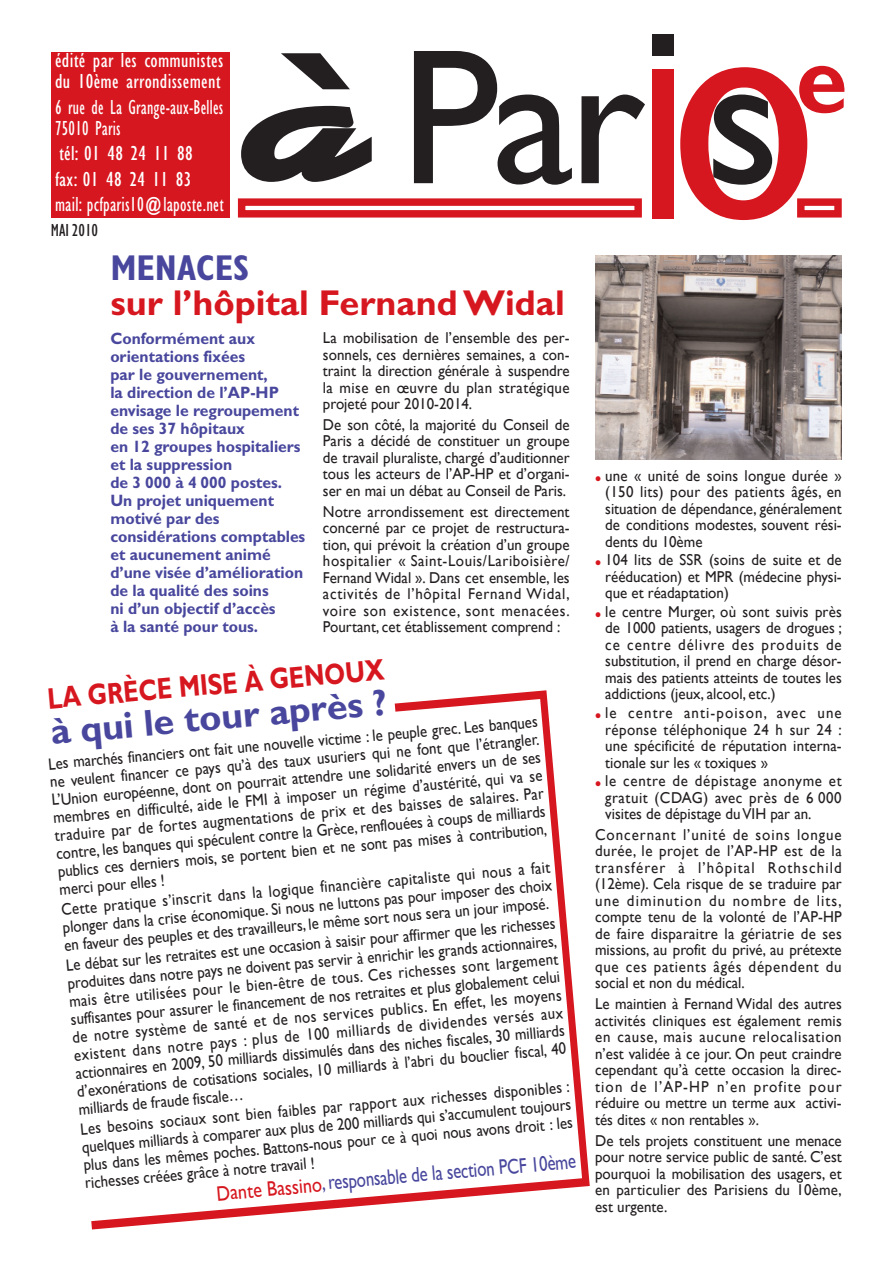
<style>
.page{position:relative;width:893px;height:1263px;background:#fff}
.page>*{position:absolute;margin:0;border:0;box-sizing:border-box;transform-origin:0 0}
.t1{font:219px "Gill Sans";color:#d7171f}
.t2{font:193.5px "Gill Sans";color:#231f20}
.t3{font:700 99px "Gill Sans";color:#d7171f;scale:.95 1}
.t4{font:700 37.5px "Gill Sans";color:#48479d}
.t5{font:700 36px "Gill Sans";color:#d7171f}
.t6{font:700 condensed 36px "Gill Sans";color:#48479d}
.t7{font:700 30px "Gill Sans";color:#d7171f;scale:.8 1}
.t8{font:condensed 21px/25.5px "Gill Sans";letter-spacing:.015em;color:#fff}
.t9{font:21px "Gill Sans";color:#48479d;scale:.8 1}
.t10{font:condensed 21px/21px "Gill Sans";letter-spacing:.015em;color:#fff;scale:.85 1}
.t11{font:condensed 18px "Gill Sans";color:#231f20}
.t12{font:16.5px/18px "Gill Sans";color:#231f20;text-align:justify;scale:.9 1}
.t13{font:700 16.5px/18px "Gill Sans";color:#48479d;scale:.95 1}
.t14{font:15.75px/16.5px "Gill Sans";color:#231f20;text-align:justify;scale:.95 1}
.s1{font-family:"Swing";font-weight:700;font-size:210px}
.s2{color:#d7171f}
.s3{font-weight:800;color:#d7171f}
</style>
<div class="page">
<div style="left:51px;top:52px;width:178px;height:166px;background:#d7171f"></div>
<svg style="left:237px;top:198px;width:605px;height:20px"></svg>
<div style="left:652px;top:35px;width:22px;height:21px;background:#231f20"></div>
<svg style="left:91px;top:696px;width:493px;height:528px"></svg>
<svg style="left:91px;top:696px;width:305px;height:57px"></svg>
<img style="left:595px;top:256px;width:247px;height:204px">
<h3 class="t8" style="left:55px;top:52px;width:170px;line-height:21px">édité par les communistes du 10ème arrondissement</h3>
<h3 class="t10" style="left:55px;top:99px;width:199px">6 rue de La Grange-aux-Belles<br>75010 Paris</h3>
<h3 class="t8" style="left:55px;top:143px;width:170px">tél: 01 48 24 11 88<br>fax: 01 48 24 11 83<br>mail: pcfparis10@laposte.net</h3>
<p class="t11" style="left:51px;top:224px;width:49px">MAI 2010</p>
<h2 class="t2" style="left:243px;top:6px;width:539px"><span class="s1">à</span>Par s</h2>
<h3 class="t3" style="left:796px;top:45px;width:56px">e</h3>
<h1 class="t1" style="left:608px;top:18px;width:210px">10</h1>
<h3 class="t6" style="left:110px;top:256px;width:141px">MENACES</h3>
<h3 class="t5" style="left:110px;top:290px;width:456px">sur l’hôpital Fernand Widal</h3>
<p class="t13" style="left:110px;top:331px;width:207px">Conformément aux orientations fixées<br>par le gouvernement,<br>la direction de l’AP-HP envisage le regroupement de ses 37 hôpitaux<br>en 12 groupes hospitaliers et la suppression<br>de 3 000 à 4 000 postes.<br>Un projet uniquement motivé par des considérations comptables et aucunement animé d’une visée d’amélioration de la qualité des soins<br>ni d’un objectif d’accès<br>à la santé pour tous.</p>
<p class="t14" style="left:323px;top:329px;width:261px">La mobilisation de l’ensemble des per&shy;sonnels, ces dernières semaines, a con&shy;traint la direction générale à suspendre la mise en œuvre du plan stratégique projeté pour 2010-2014.</p>
<p class="t14" style="left:323px;top:416px;width:261px">De son côté, la majorité du Conseil de Paris a décidé de constituer un groupe de travail pluraliste, chargé d’auditionner tous les acteurs de l’AP-HP et d’organi&shy;ser en mai un débat au Conseil de Paris.</p>
<p class="t14" style="left:323px;top:503px;width:261px">Notre arrondissement est directement concerné par ce projet de restructura&shy;tion, qui prévoit la création d’un groupe hospitalier « Saint-Louis/Lariboisière/ Fernand Widal ». Dans cet ensemble, les activités de l’hôpital Fernand Widal, voire son existence, sont menacées.<br>Pourtant, cet établissement comprend :</p>
<h3 class="t7" style="left:47px;top:688px;width:424px;rotate:-5deg">LA GRÈCE MISE À GENOUX</h3>
<h3 class="t4" style="left:49px;top:719px;width:339px;rotate:-5deg">à qui le tour après ?</h3>
<p class="t12" style="left:48px;top:755px;width:547px;rotate:-5deg">Les marchés financiers ont fait une nouvelle victime : le peuple grec. Les banques ne veulent financer ce pays qu’à des taux usuriers qui ne font que l’étrangler.<br>L’Union européenne, dont on pourrait attendre une solidarité envers un de ses membres en difficulté, aide le FMI à imposer un régime d’austérité, qui va se traduire par de fortes augmentations de prix et des baisses de salaires. Par contre, les banques qui spéculent contre la Grèce, renflouées à coups de milliards publics ces derniers mois, se portent bien et ne sont pas mises à contribution, merci pour elles !</p>
<p class="t12" style="left:60px;top:900px;width:547px;rotate:-5deg">Cette pratique s’inscrit dans la logique financière capitaliste qui nous a fait plonger dans la crise économique. Si nous ne luttons pas pour imposer des choix en faveur des peuples et des travailleurs, le même sort nous sera un jour imposé.</p>
<p class="t12" style="left:65px;top:956px;width:547px;rotate:-5deg">Le débat sur les retraites est une occasion à saisir pour affirmer que les richesses produites dans notre pays ne doivent pas servir à enrichir les grands actionnaires, mais être utilisées pour le bien-être de tous. Ces richesses sont largement suffisantes pour assurer le financement de nos retraites et plus globalement celui de notre système de santé et de nos services publics. En effet, les moyens existent dans notre pays : plus de 100 milliards de dividendes versés aux actionnaires en 2009, 50 milliards dissimulés dans des niches fiscales, 30 milliards d’exonérations de cotisations sociales, 10 milliards à l’abri du bouclier fiscal, 40 milliards de fraude fiscale…</p>
<p class="t12" style="left:80px;top:1120px;width:547px;rotate:-5deg">Les besoins sociaux sont bien faibles par rapport aux richesses disponibles : quelques milliards à comparer aux plus de 200 milliards qui s’accumulent toujours plus dans les mêmes poches. Battons-nous pour ce à quoi nous avons droit : les richesses créées grâce à notre travail !</p>
<h3 class="t9" style="left:215px;top:1180px;width:453px;rotate:-5deg"><span class="s2">Dante Bassino</span>, responsable de la section PCF 10ème</h3>
<p class="t14" style="left:605px;top:467px;width:250px;text-indent:-10px"><span class="s3">.</span> une « unité de soins longue durée » (150 lits) pour des patients âgés, en situation de dépendance, généralement de conditions modestes, souvent rési&shy;dents du 10ème</p>
<p class="t14" style="left:605px;top:552px;width:250px;text-indent:-10px"><span class="s3">.</span> 104 lits de SSR (soins de suite et de rééducation) et MPR (médecine physi&shy;que et réadaptation)</p>
<p class="t14" style="left:605px;top:603px;width:251px;text-indent:-10px"><span class="s3">.</span> le centre Murger, où sont suivis près de 1000 patients, usagers de drogues ; ce centre délivre des produits de substitution, il prend en charge désor&shy;mais des patients atteints de toutes les addictions (jeux, alcool, etc.)</p>
<p class="t14" style="left:605px;top:704px;width:250px;text-indent:-10px"><span class="s3">.</span> le centre anti-poison, avec une réponse téléphonique 24 h sur 24 : une spécificité de réputation interna&shy;tionale sur les « toxiques »</p>
<p class="t14" style="left:605px;top:772px;width:250px;text-indent:-10px"><span class="s3">.</span> le centre de dépistage anonyme et gratuit (CDAG) avec près de 6 000 visites de dépistage du VIH par an.</p>
<p class="t14" style="left:595px;top:826px;width:261px">Concernant l’unité de soins longue durée, le projet de l’AP-HP est de la transférer à l’hôpital Rothschild (12ème). Cela risque de se traduire par une diminution du nombre de lits, compte tenu de la volonté de l’AP-HP de faire disparaitre la gériatrie de ses missions, au profit du privé, au prétexte que ces patients âgés dépendent du social et non du médical.</p>
<p class="t14" style="left:595px;top:995px;width:261px">Le maintien à Fernand Widal des autres activités cliniques est également remis en cause, mais aucune relocalisation n’est validée à ce jour. On peut craindre cependant qu’à cette occasion la direc&shy;tion de l’AP-HP n’en profite pour réduire ou mettre un terme aux activi&shy;tés dites « non rentables ».</p>
<p class="t14" style="left:595px;top:1132px;width:261px">De tels projets constituent une menace pour notre service public de santé. C’est pourquoi la mobilisation des usagers, et en particulier des Parisiens du 10ème, est urgente.</p>
</div>
